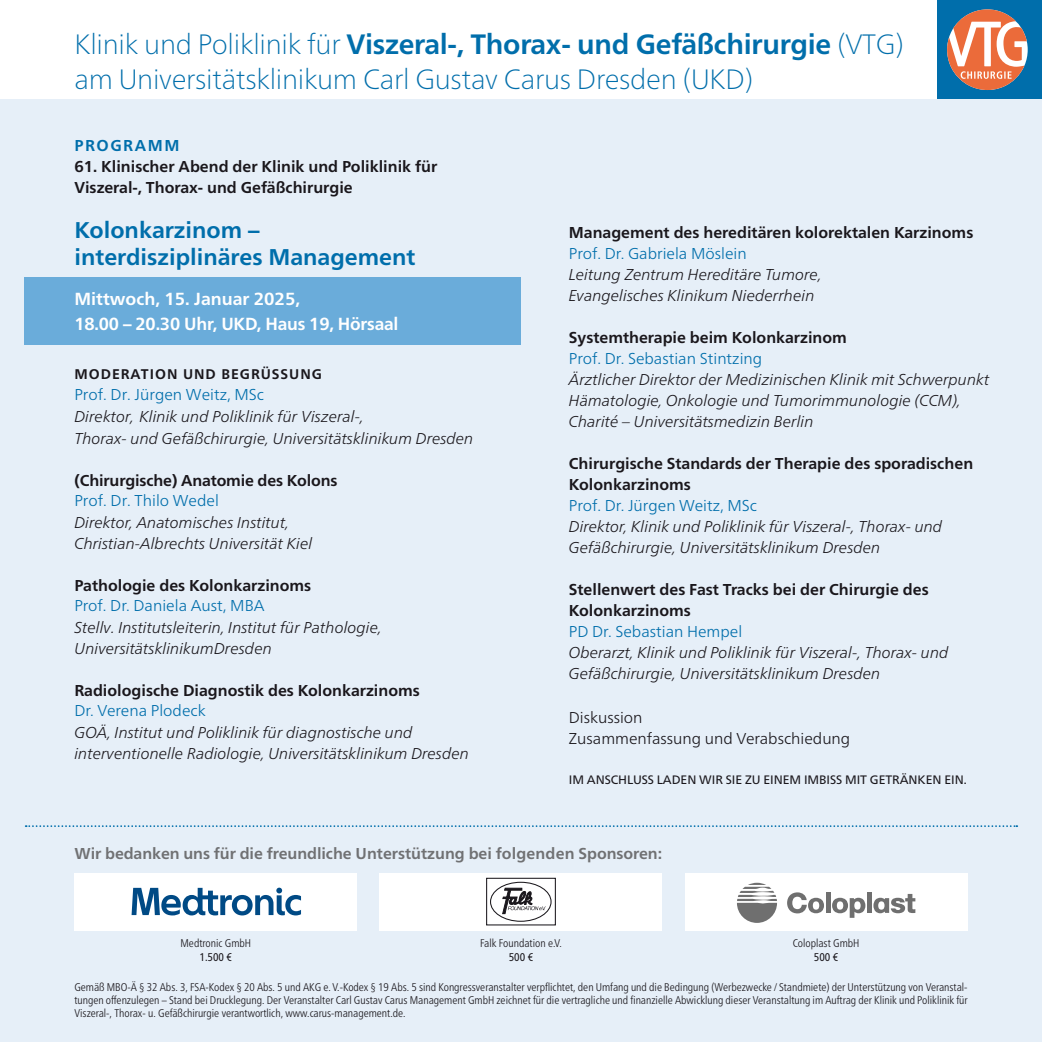
<style>
.page{position:relative;width:1042px;height:1042px;background:#fff}
.page>*{position:absolute;margin:0;border:0;box-sizing:border-box;transform-origin:0 0}
.t1{font:100 28px/35px "Frutiger Neue LT Pro";letter-spacing:-.01em;color:#006eab}
.t2{font:700 22.75px/26.2px "Frutiger Neue LT Pro";color:#006eab}
.t3{font:700 17.5px/24.5px "Frutiger Neue LT Pro";letter-spacing:-.01em;color:#fff}
.t4{font:italic 300 15.75px/21px "Frutiger Neue LT Pro";color:#1a171c}
.t5{font:700 15.75px/21px "Frutiger Neue LT Pro";color:#1a171c}
.t6{font:300 15.75px "Frutiger Neue LT Pro";color:#006eab}
.t7{font:700 15.75px "Frutiger Neue LT Pro";letter-spacing:-.005em;color:#707173}
.t8{font:300 15.75px/21px "Frutiger Neue LT Pro";color:#1a171c}
.t9{font:700 15.75px "Frutiger Neue LT Pro";letter-spacing:.1em;color:#006eab}
.t10{font:700 14px "Frutiger Neue LT Pro";letter-spacing:.07em;color:#1a171c}
.t11{font:12.25px "Frutiger Neue LT Pro";letter-spacing:-.005em;color:#1a171c}
.t12{font:300 condensed 11.2px/13.5px "Frutiger Neue LT Pro";color:#1a171c;text-align:justify}
.t13{font:condensed 11.2px "Frutiger Neue LT Pro";color:#1a171c}
.s1{font-weight:700}
</style>
<div class="page">
<div style="left:938px;top:0;width:104px;height:99px;background:#006eab"></div>
<div style="left:0;top:99px;width:1042px;height:943px;background:#e6eff8"></div>
<div style="left:25px;top:277px;width:496px;height:67px;background:#6aacda"></div>
<svg style="left:26px;top:825px;width:991px;height:2px"></svg>
<svg style="left:947px;top:9px;width:80px;height:81px"></svg>
<div style="left:74px;top:873px;width:283px;height:57px;background:#fff"></div>
<svg style="left:132px;top:887px;width:169px;height:29px"></svg>
<div style="left:379px;top:873px;width:283px;height:57px;background:#fff"></div>
<svg style="left:486px;top:878px;width:70px;height:47px"></svg>
<div style="left:685px;top:873px;width:282px;height:57px;background:#fff"></div>
<svg style="left:787px;top:892px;width:37px;height:21px"></svg>
<div style="left:825px;top:893px;width:5px;height:20px;background:#6f6f6f"></div>
<div style="left:867px;top:893px;width:5px;height:20px;background:#6f6f6f"></div>
<svg style="left:832px;top:898px;width:33px;height:20px"></svg>
<svg style="left:873px;top:894px;width:42px;height:19px"></svg>
<svg style="left:737px;top:883px;width:40px;height:40px"></svg>
<h1 class="t1" style="left:74px;top:27px;width:831px">Klinik und Poliklinik für <span class="s1">Viszeral-, Thorax- und Gefäßchirurgie</span> (VTG) am Universitätsklinikum Carl Gustav Carus Dresden (UKD)</h1>
<p class="t9" style="left:74px;top:136px;width:107px">PROGRAMM</p>
<p class="t5" style="left:74px;top:156px;width:364px">61. Klinischer Abend der Klinik und Poliklinik für<br>Viszeral-, Thorax- und Gefäßchirurgie</p>
<h2 class="t2" style="left:74px;top:217px;width:342px">Kolonkarzinom – interdisziplinäres Management</h2>
<p class="t3" style="left:74px;top:287px;width:325px">Mittwoch, 15. Januar 2025,<br>18.00 – 20.30 Uhr, UKD, Haus 19, Hörsaal</p>
<p class="t10" style="left:74px;top:366px;width:249px">MODERATION UND BEGRÜSSUNG</p>
<p class="t6" style="left:74px;top:385px;width:191px">Prof. Dr. Jürgen Weitz, MSc</p>
<p class="t4" style="left:74px;top:405px;width:400px;line-height:21.9px">Direktor, Klinik und Poliklinik für Viszeral-,<br>Thorax- und Gefäßchirurgie, Universitätsklinikum Dresden</p>
<p class="t5" style="left:74px;top:469px;width:264px">(Chirurgische) Anatomie des Kolons</p>
<p class="t6" style="left:74px;top:491px;width:146px">Prof. Dr. Thilo Wedel</p>
<p class="t4" style="left:74px;top:511px;width:239px">Direktor, Anatomisches Institut,<br>Christian-Albrechts Universität Kiel</p>
<p class="t5" style="left:74px;top:574px;width:238px">Pathologie des Kolonkarzinoms</p>
<p class="t6" style="left:74px;top:596px;width:192px">Prof. Dr. Daniela Aust, MBA</p>
<p class="t4" style="left:74px;top:616px;width:309px">Stellv. Institutsleiterin, Institut für Pathologie,<br>Universitätsklinikum Dresden</p>
<p class="t5" style="left:74px;top:679px;width:347px">Radiologische Diagnostik des Kolonkarzinoms</p>
<p class="t6" style="left:74px;top:701px;width:133px">Dr. Verena Plodeck</p>
<p class="t4" style="left:74px;top:721px;width:396px">GOÄ, Institut und Poliklinik für diagnostische und interventionelle Radiologie, Universitätsklinikum Dresden</p>
<p class="t5" style="left:569px;top:222px;width:406px">Management des hereditären kolorektalen Karzinoms</p>
<p class="t6" style="left:569px;top:244px;width:179px">Prof. Dr. Gabriela Möslein</p>
<p class="t4" style="left:569px;top:264px;width:254px">Leitung Zentrum Hereditäre Tumore,<br>Evangelisches Klinikum Niederrhein</p>
<p class="t5" style="left:569px;top:327px;width:280px">Systemtherapie beim Kolonkarzinom</p>
<p class="t6" style="left:569px;top:349px;width:195px">Prof. Dr. Sebastian Stintzing</p>
<p class="t4" style="left:569px;top:369px;width:422px">Ärztlicher Direktor der Medizinischen Klinik mit Schwerpunkt<br>Hämatologie, Onkologie und Tumorimmunologie (CCM),<br>Charité – Universitätsmedizin Berlin</p>
<p class="t5" style="left:569px;top:453px;width:406px">Chirurgische Standards der Therapie des sporadischen<br>Kolonkarzinoms</p>
<p class="t6" style="left:569px;top:496px;width:190px">Prof. Dr. Jürgen Weitz, MSc</p>
<p class="t4" style="left:569px;top:516px;width:375px">Direktor, Klinik und Poliklinik für Viszeral-, Thorax- und<br>Gefäßchirurgie, Universitätsklinikum Dresden</p>
<p class="t5" style="left:569px;top:579px;width:361px">Stellenwert des Fast Tracks bei der Chirurgie des<br>Kolonkarzinoms</p>
<p class="t6" style="left:569px;top:622px;width:175px">PD Dr. Sebastian Hempel</p>
<p class="t4" style="left:569px;top:642px;width:381px">Oberarzt, Klinik und Poliklinik für Viszeral-, Thorax- und<br>Gefäßchirurgie, Universitätsklinikum Dresden</p>
<p class="t8" style="left:569px;top:707px;width:283px">Diskussion<br>Zusammenfassung und Verabschiedung</p>
<p class="t11" style="left:569px;top:772px;width:399px">IM ANSCHLUSS LADEN WIR SIE ZU EINEM IMBISS MIT GETRÄNKEN EIN.</p>
<p class="t7" style="left:74px;top:844px;width:589px">Wir bedanken uns für die freundliche Unterstützung bei folgenden Sponsoren:</p>
<p class="t12" style="left:180px;top:936px;width:72px">Medtronic GmbH</p>
<p class="t13" style="left:200px;top:950px;width:34px">1.500 €</p>
<p class="t12" style="left:480px;top:936px;width:83px">Falk Foundation e.V.</p>
<p class="t13" style="left:509px;top:950px;width:26px">500 €</p>
<p class="t12" style="left:793px;top:936px;width:68px">Coloplast GmbH</p>
<p class="t13" style="left:814px;top:950px;width:26px">500 €</p>
<p class="t12" style="left:74px;top:980px;width:894px">Gemäß MBO-Ä § 32 Abs. 3, FSA-Kodex § 20 Abs. 5 und AKG e.V.-Kodex § 19 Abs. 5 sind Kongressveranstalter verpflichtet, den Umfang und die Bedingung (Werbezwecke / Standmiete) der Unterstützung von Veranstal&shy;tungen offenzulegen – Stand bei Drucklegung. Der Veranstalter Carl Gustav Carus Management GmbH zeichnet für die vertragliche und finanzielle Abwicklung dieser Veranstaltung im Auftrag der Klinik und Poliklinik für Viszeral-, Thorax- u. Gefäßchirurgie verantwortlich, www.carus-management.de.</p>
</div>
